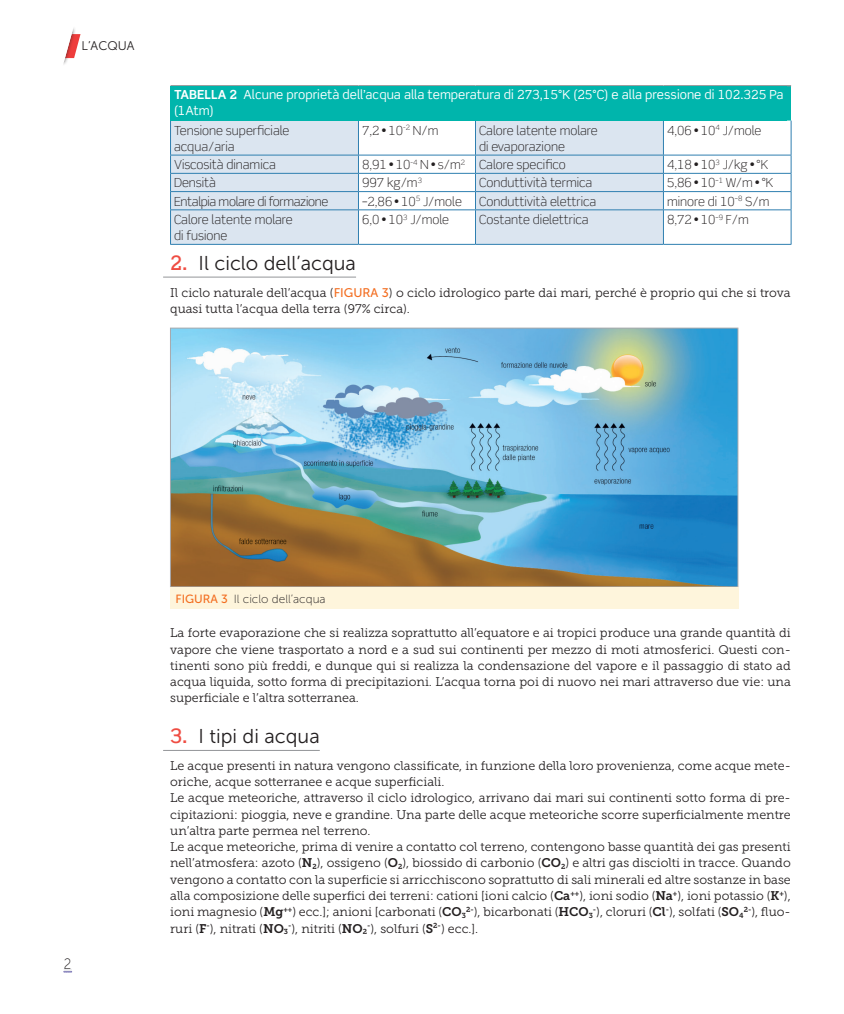
<style>
.page{position:relative;width:844px;height:1014px;background:#fff}
.page>*{position:absolute;margin:0;border:0;box-sizing:border-box;transform-origin:0 0}
.t1{font:20px "Museo Sans 300";color:#231f20}
.t2{font:15px "Museo Sans 100";color:#231f20;scale:.9 1}
.t3{font:12.5px/16.2px "Museo Slab 300";color:#231f20}
.t4{font:300 12.5px/16.2px "Scene Std";color:#231f20}
.t5{font:12.5px/16.2px "Scene Std";color:#fff}
.t6{font:300 12.5px "Scene Std";letter-spacing:-.025em;color:#231f20}
.t7{font:12.5px "Museo Sans 300";color:#231f20}
.t8{font:11.88px "Museo Sans 100";color:#231f20}
.s1{font-weight:700}
.s2{font-family:"Scene Std";font-weight:500;color:#ef4d43}
.s3{font-family:"Museo Sans 500";color:#f36e21}
.s4{font-family:"Museo Slab 700"}
</style>
<div class="page">
<svg style="left:64px;top:969px;width:8px;height:3px"></svg>
<svg style="left:63px;top:28px;width:17px;height:37px"></svg>
<hr style="left:163px;top:277px;width:193px;height:1px;background:#939598">
<hr style="left:163px;top:750px;width:157px;height:1px;background:#939598">
<div style="left:171px;top:121px;width:187px;height:123px;background:#dbe5f0"></div>
<svg style="left:359px;top:121px;width:431px;height:123px"></svg>
<hr style="left:170px;top:121px;width:1px;height:34px;background:#2f7fb0">
<hr style="left:790px;top:121px;width:1px;height:34px;background:#2f7fb0">
<svg style="left:170px;top:156px;width:1px;height:53px"></svg>
<svg style="left:790px;top:156px;width:1px;height:53px"></svg>
<hr style="left:170px;top:210px;width:1px;height:34px;background:#2f7fb0">
<hr style="left:790px;top:210px;width:1px;height:34px;background:#2f7fb0">
<hr style="left:170px;top:244px;width:188px;height:1px;background:#2f7fb0">
<hr style="left:358px;top:244px;width:117px;height:1px;background:#2f7fb0">
<hr style="left:475px;top:244px;width:188px;height:1px;background:#2f7fb0">
<hr style="left:663px;top:244px;width:128px;height:1px;background:#2f7fb0">
<hr style="left:170px;top:85px;width:188px;height:1px;background:#939598">
<hr style="left:358px;top:85px;width:117px;height:1px;background:#939598">
<hr style="left:475px;top:85px;width:188px;height:1px;background:#939598">
<hr style="left:663px;top:85px;width:127px;height:1px;background:#939598">
<hr style="left:358px;top:121px;width:1px;height:34px;background:#2f7fb0">
<hr style="left:475px;top:121px;width:1px;height:34px;background:#2f7fb0">
<hr style="left:663px;top:121px;width:1px;height:34px;background:#2f7fb0">
<hr style="left:170px;top:155px;width:188px;height:1px;background:#2f7fb0">
<hr style="left:170px;top:173px;width:188px;height:1px;background:#2f7fb0">
<hr style="left:170px;top:191px;width:188px;height:1px;background:#2f7fb0">
<svg style="left:358px;top:156px;width:1px;height:53px"></svg>
<hr style="left:358px;top:155px;width:117px;height:1px;background:#2f7fb0">
<hr style="left:358px;top:173px;width:117px;height:1px;background:#2f7fb0">
<hr style="left:358px;top:191px;width:117px;height:1px;background:#2f7fb0">
<svg style="left:475px;top:156px;width:1px;height:53px"></svg>
<hr style="left:475px;top:155px;width:188px;height:1px;background:#2f7fb0">
<hr style="left:475px;top:173px;width:188px;height:1px;background:#2f7fb0">
<hr style="left:475px;top:191px;width:188px;height:1px;background:#2f7fb0">
<svg style="left:663px;top:156px;width:1px;height:53px"></svg>
<hr style="left:663px;top:155px;width:128px;height:1px;background:#2f7fb0">
<hr style="left:663px;top:173px;width:128px;height:1px;background:#2f7fb0">
<hr style="left:663px;top:191px;width:128px;height:1px;background:#2f7fb0">
<hr style="left:170px;top:209px;width:188px;height:1px;background:#2f7fb0">
<hr style="left:358px;top:210px;width:1px;height:34px;background:#2f7fb0">
<hr style="left:358px;top:209px;width:117px;height:1px;background:#2f7fb0">
<hr style="left:475px;top:210px;width:1px;height:34px;background:#2f7fb0">
<hr style="left:475px;top:209px;width:188px;height:1px;background:#2f7fb0">
<hr style="left:663px;top:210px;width:1px;height:34px;background:#2f7fb0">
<hr style="left:663px;top:209px;width:128px;height:1px;background:#2f7fb0">
<div style="left:170px;top:86px;width:616px;height:35px;background:#00b5ac"></div>
<img style="left:172px;top:330px;width:564px;height:255px">
<div style="left:170px;top:328px;width:568px;height:259px;border:1px solid #a8a9ad"></div>
<div style="left:170px;top:587px;width:568px;height:21px;background:#fef5dc"></div>
<p class="t7" style="left:81px;top:39px;width:55px">L’ACQUA</p>
<p class="t5" style="left:174px;top:86px;width:610px"><span class="s1">TABELLA 2</span> Alcune proprietà dell’acqua alla temperatura di 273,15°K (25°C) e alla pressione di 102.325 Pa (1Atm)</p>
<p class="t4" style="left:174px;top:122px;width:117px">Tensione superficiale acqua/aria</p>
<p class="t4" style="left:362px;top:122px;width:78px">7,2•10<sup>-2</sup> N/m</p>
<p class="t4" style="left:479px;top:122px;width:120px">Calore latente molare di evaporazione</p>
<p class="t4" style="left:666px;top:122px;width:96px">4,06•10<sup>4</sup> J/mole</p>
<p class="t4" style="left:174px;top:156px;width:103px">Viscosità dinamica</p>
<p class="t4" style="left:362px;top:156px;width:205px">8,91•10<sup>-4</sup> N• s/m<sup>2</sup> Calore specifico</p>
<p class="t4" style="left:666px;top:156px;width:103px">4,18•10<sup>3</sup> J/kg• °K</p>
<p class="t4" style="left:174px;top:175px;width:43px">Densità</p>
<p class="t4" style="left:362px;top:175px;width:61px">997 kg/m<sup>3</sup></p>
<p class="t4" style="left:479px;top:175px;width:115px">Conduttività termica</p>
<p class="t4" style="left:666px;top:175px;width:108px">5,86•10<sup>–1</sup> W/m• °K</p>
<p class="t6" style="left:174px;top:193px;width:156px">Entalpia molare di formazione</p>
<p class="t4" style="left:362px;top:193px;width:101px">–2,86•10<sup>5</sup> J/mole</p>
<p class="t4" style="left:479px;top:193px;width:119px">Conduttività elettrica</p>
<p class="t4" style="left:666px;top:193px;width:104px">minore di 10<sup>–8</sup> S/m</p>
<p class="t4" style="left:174px;top:211px;width:120px">Calore latente molare di fusione</p>
<p class="t4" style="left:362px;top:211px;width:89px">6,0•10<sup>3</sup> J/mole</p>
<p class="t4" style="left:479px;top:211px;width:111px">Costante dielettrica</p>
<p class="t4" style="left:666px;top:211px;width:83px">8,72•10<sup>–9</sup> F/m</p>
<h1 class="t1" style="left:170px;top:252px;width:187px"><span class="s2">2.</span> Il ciclo dell’acqua</h1>
<p class="t3" style="left:170px;top:284px;width:622px">Il ciclo naturale dell’acqua (<span class="s3">FIGURA 3</span>) o ciclo idrologico parte dai mari, perché è proprio qui che si trova quasi tutta l’acqua della terra (97% circa).</p>
<p class="t2" style="left:64px;top:955px;width:10px">2</p>
<p class="t8" style="left:175px;top:593px;width:152px"><span class="s3">FIGURA 3</span> Il ciclo dell’acqua</p>
<p class="t3" style="left:170px;top:625px;width:622px;text-align:justify">La forte evaporazione che si realizza soprattutto all’equatore e ai tropici produce una grande quantità di vapore che viene trasportato a nord e a sud sui continenti per mezzo di moti atmosferici. Questi con&shy;tinenti sono più freddi, e dunque qui si realizza la condensazione del vapore e il passaggio di stato ad acqua liquida, sotto forma di precipitazioni. L’acqua torna poi di nuovo nei mari attraverso due vie: una superficiale e l’altra sotterranea.</p>
<h1 class="t1" style="left:170px;top:725px;width:151px"><span class="s2">3.</span> I tipi di acqua</h1>
<p class="t3" style="left:170px;top:757px;width:622px">Le acque presenti in natura vengono classificate, in funzione della loro provenienza, come acque mete&shy;oriche, acque sotterranee e acque superficiali.<br>Le acque meteoriche, attraverso il ciclo idrologico, arrivano dai mari sui continenti sotto forma di pre&shy;cipitazioni: pioggia, neve e grandine. Una parte delle acque meteoriche scorre superficialmente mentre un’altra parte permea nel terreno.<br>Le acque meteoriche, prima di venire a contatto col terreno, contengono basse quantità dei gas presenti nell’atmosfera: azoto (<span class="s4">N</span><sub>2</sub>), ossigeno (<span class="s4">O</span><sub>2</sub>), biossido di carbonio (<span class="s4">CO</span><sub>2</sub>) e altri gas disciolti in tracce. Quando vengono a contatto con la superficie si arricchiscono soprattutto di sali minerali ed altre sostanze in base alla composizione delle superfici dei terreni: cationi [ioni calcio (<span class="s4">Ca</span><sup>++</sup>), ioni sodio (<span class="s4">Na</span><sup>+</sup>), ioni potassio (<span class="s4">K</span><sup>+</sup>), ioni magnesio (<span class="s4">Mg</span><sup>++</sup>) ecc.]; anioni [carbonati (<span class="s4">CO</span><sub>3</sub><sup>2-</sup>), bicarbonati (<span class="s4">HCO</span><sub>3</sub><sup>-</sup>), cloruri (<span class="s4">Cl</span><sup>-</sup>), solfati (<span class="s4">SO</span><sub>4</sub><sup>2-</sup>), fluo&shy;ruri (<span class="s4">F</span><sup>-</sup>), nitrati (<span class="s4">NO</span><sub>3</sub><sup>-</sup>), nitriti (<span class="s4">NO</span><sub>2</sub><sup>-</sup>), solfuri (<span class="s4">S</span><sup>2-</sup>) ecc.].</p>
</div>
